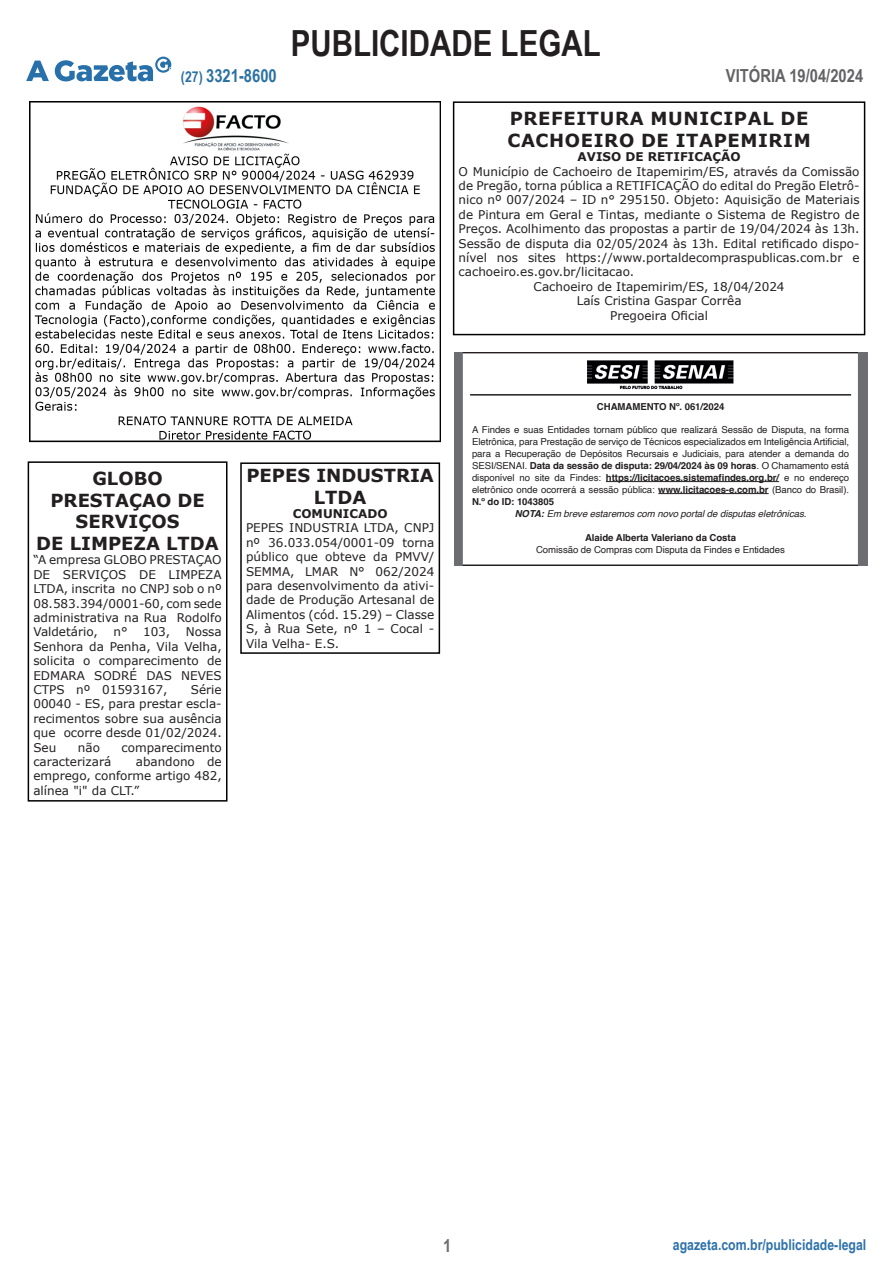
<style>
.page{position:relative;width:893px;height:1263px;background:#fff}
.page>*{position:absolute;margin:0;border:0;box-sizing:border-box;transform-origin:0 0}
.t1{font:700 36px "Arial Narrow";color:#231f20}
.Parágrafo_padrão_PL{font:700 18px/21.6px "Verdana";color:#231f20;text-align:center}
.Parágrafo_padrão_PL-2{font:700 18px "Verdana";letter-spacing:.035em;color:#231f20}
.t2{font:700 18px "Arial Narrow";color:#636366}
.t3{font:700 18px "Arial Narrow";color:#2b71a1}
.t4{font:700 18px "Arial Narrow";color:#6c6d70}
.t5{font:700 15px "Arial Narrow";color:#2d72ab}
.Parágrafo_padrão_PL-3{font:12px/14.4px "Verdana";color:#231f20;text-align:justify}
.Parágrafo_padrão_PL-4{font:700 12px "Verdana";color:#231f20}
.t6{font:9.6px/12px "Helvetica";letter-spacing:-.005em;color:#231f20;text-align:center}
.t7{font:700 9.6px "Helvetica";letter-spacing:-.005em;color:#231f20}
.t8{font:italic 9.6px "Helvetica";letter-spacing:-.005em;color:#231f20}
.s1{font-size:15px}
.s2{font-weight:400}
.s3{font-weight:700}
</style>
<div class="page">
<svg style="left:26px;top:57px;width:145px;height:24px"></svg>
<div style="left:453px;top:101px;width:412px;height:234px;border:2px solid #000"></div>
<div style="left:28px;top:461px;width:199px;height:340px;border:2px solid #000"></div>
<div style="left:240px;top:462px;width:200px;height:192px;border:2px solid #000"></div>
<svg style="left:463px;top:353px;width:405px;height:213px"></svg>
<div style="left:858px;top:353px;width:9px;height:213px;background:#6c6d70"></div>
<svg style="left:454px;top:353px;width:9px;height:213px;background:#6e6f72"></svg>
<hr style="left:606px;top:481px;width:173px;height:1px;background:#231f20">
<hr style="left:658px;top:493px;width:111px;height:1px;background:#231f20">
<hr style="left:470px;top:394px;width:381px;height:2px;background:#231f20">
<img style="left:584px;top:355px;width:153px;height:36px">
<img style="left:29px;top:101px;width:411px;height:342px">
<h1 class="t1" style="left:291px;top:16px;width:311px">PUBLICIDADE LEGAL</h1>
<h2 class="t3" style="left:181px;top:62px;width:97px"><span class="s1">(27)</span> 3321-8600</h2>
<h2 class="t2" style="left:726px;top:62px;width:139px">VITÓRIA 19/04/2024</h2>
<p class="Parágrafo_padrão_PL-2" style="left:510px;top:106px;width:300px">PREFEITURA MUNICIPAL DE</p>
<p class="Parágrafo_padrão_PL-2" style="left:507px;top:128px;width:305px">CACHOEIRO DE ITAPEMIRIM</p>
<p class="Parágrafo_padrão_PL-4" style="left:578px;top:148px;width:164px">AVISO DE RETIFICAÇÃO</p>
<p class="Parágrafo_padrão_PL-3" style="left:459px;top:164px;width:402px">O Município de Cachoeiro de Itapemirim/ES, através da Comissão de Pregão, torna pública a RETIFICAÇÃO do edital do Pregão Eletrô&shy;nico nº 007/2024 – ID n° 295150. Objeto: Aquisição de Materiais de Pintura em Geral e Tintas, mediante o Sistema de Registro de Preços. Acolhimento das propostas a partir de 19/04/2024 às 13h.<br>Sessão de disputa dia 02/05/2024 às 13h. Edital retificado dispo&shy;nível nos sites https://www.portaldecompraspublicas.com.br e cachoeiro.es.gov.br/licitacao.</p>
<p class="Parágrafo_padrão_PL-3" style="left:534px;top:279px;width:252px">Cachoeiro de Itapemirim/ES, 18/04/2024</p>
<p class="Parágrafo_padrão_PL-3" style="left:577px;top:294px;width:166px">Laís Cristina Gaspar Corrêa</p>
<p class="Parágrafo_padrão_PL-3" style="left:610px;top:308px;width:100px">Pregoeira Oficial</p>
<p class="Parágrafo_padrão_PL" style="left:92px;top:467px;width:72px">GLOBO</p>
<p class="Parágrafo_padrão_PL" style="left:50px;top:489px;width:156px">PRESTAÇAO DE<br>SERVIÇOS</p>
<p class="Parágrafo_padrão_PL" style="left:36px;top:532px;width:184px">DE LIMPEZA LTDA</p>
<p class="Parágrafo_padrão_PL-3" style="left:33px;top:553px;width:190px">“A empresa GLOBO PRESTAÇAO DE SERVIÇOS DE LIMPEZA LTDA, inscrita no CNPJ sob o nº 08.583.394/0001-60, com sede administrativa na Rua Rodolfo Valdetário,</p>
<p class="Parágrafo_padrão_PL-3" style="left:113px;top:625px;width:16px">n°</p>
<p class="Parágrafo_padrão_PL-3" style="left:143px;top:625px;width:29px">103,</p>
<p class="Parágrafo_padrão_PL-3" style="left:33px;top:625px;width:190px;text-indent:152px">Nossa Senhora da Penha, Vila Velha, solicita o comparecimento de EDMARA SODRÉ DAS NEVES CTPS nº 01593167,</p>
<p class="Parágrafo_padrão_PL-3" style="left:33px;top:682px;width:190px;text-indent:157px">Série 00040 - ES, para prestar escla&shy;recimentos sobre sua ausência que ocorre desde 01/02/2024.<br>Seu</p>
<p class="Parágrafo_padrão_PL-3" style="left:78px;top:740px;width:24px">não</p>
<p class="Parágrafo_padrão_PL-3" style="left:122px;top:740px;width:102px">comparecimento</p>
<p class="Parágrafo_padrão_PL-3" style="left:33px;top:754px;width:79px">caracterizará</p>
<p class="Parágrafo_padrão_PL-3" style="left:33px;top:754px;width:190px;text-indent:102px">abandono de emprego, conforme artigo 482, alínea "i" da CLT.”</p>
<p class="Parágrafo_padrão_PL" style="left:246px;top:464px;width:189px">PEPES INDUSTRIA<br>LTDA</p>
<p class="Parágrafo_padrão_PL-4" style="left:293px;top:505px;width:96px">COMUNICADO</p>
<p class="Parágrafo_padrão_PL-3" style="left:246px;top:521px;width:190px">PEPES INDUSTRIA LTDA, CNPJ nº 36.033.054/0001-09 torna público que obteve da PMVV/ SEMMA, LMAR N° 062/2024 para desenvolvimento da ativi&shy;dade de Produção Artesanal de Alimentos (cód. 15.29) – Classe S, à Rua Sete, nº 1 – Cocal - Vila Velha- E.S.</p>
<p class="t7" style="left:597px;top:401px;width:129px">CHAMAMENTO Nº. 061/2024</p>
<p class="t6" style="left:472px;top:424px;width:379px">A Findes e suas Entidades tornam público que realizará Sessão de Disputa, na forma</p>
<p class="t6" style="left:472px;top:436px;width:379px">Eletrônica, para Prestação de serviço de Técnicos especializados em Inteligência Artificial,</p>
<p class="t6" style="left:472px;top:448px;width:379px">para a Recuperação de Depósitos Recursais e Judiciais, para atender a demanda do</p>
<p class="t7" style="left:472px;top:460px;width:379px"><span class="s2">SESI/SENAI.</span> Data da sessão de disputa: 29/04/2024 às 09 horas<span class="s2">. O Chamamento está</span></p>
<p class="t7" style="left:472px;top:472px;width:379px"><span class="s2">disponível no site da Findes:</span> https://licitacoes.sistemafindes.org.br/ <span class="s2">e no endereço</span></p>
<p class="t6" style="left:472px;top:484px;width:379px">eletrônico onde ocorrerá a sessão pública: <span class="s3">www.licitacoes-e.com.br</span> (Banco do Brasil).</p>
<p class="t7" style="left:472px;top:496px;width:84px">N.º do ID: 1043805</p>
<p class="t8" style="left:515px;top:506px;width:293px"><span class="s3">NOTA:</span> Em breve estaremos com novo portal de disputas eletrônicas.</p>
<p class="t6" style="left:536px;top:532px;width:250px"><span class="s3">Alaide Alberta Valeriano da Costa<br></span>Comissão de Compras com Disputa da Findes e Entidades</p>
<h2 class="t4" style="left:443px;top:1232px;width:10px">1</h2>
<p class="t5" style="left:673px;top:1234px;width:195px">agazeta.com.br/publicidade-legal</p>
</div>
